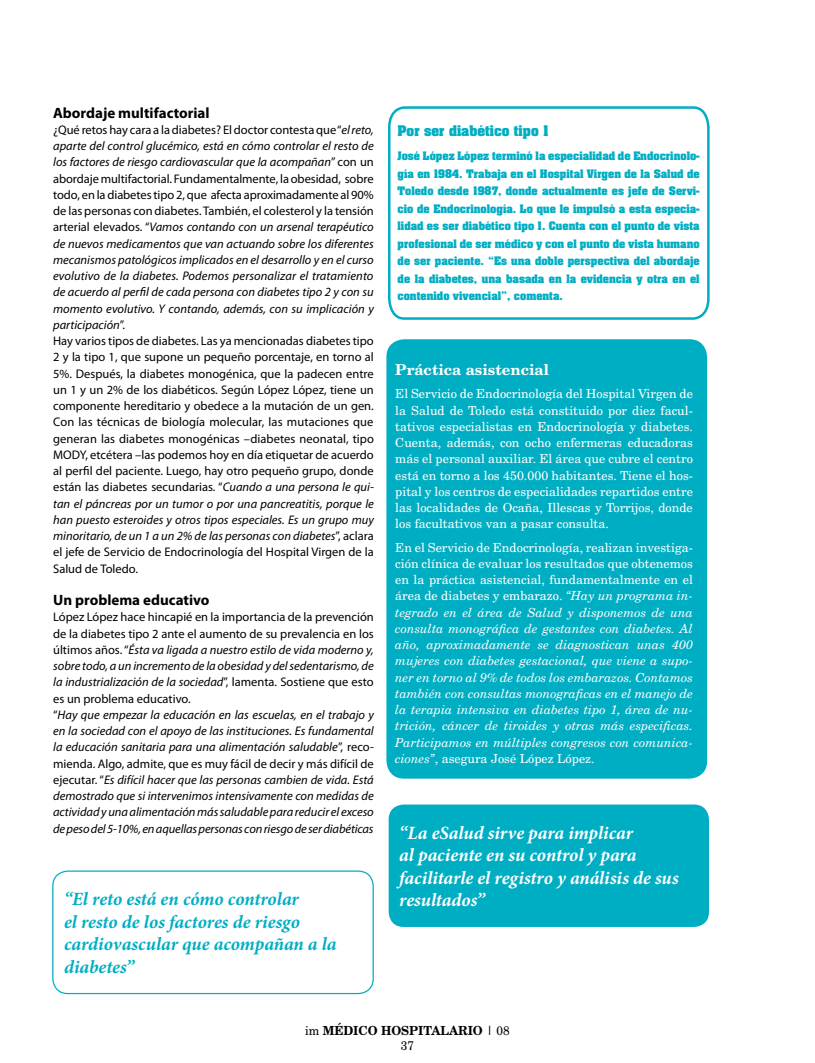
<style>
.page{position:relative;width:815px;height:1063px;background:#fff}
.page>*{position:absolute;margin:0;border:0;box-sizing:border-box;transform-origin:0 0}
.t1{font:italic 700 18.75px/22.5px "Minion Pro";letter-spacing:-.005em;color:#fff}
.t2{font:italic 700 18.75px/22.5px "Minion Pro";letter-spacing:-.005em;color:#00aec3}
.t3{font:700 15px "Myriad Pro";color:#000}
.t4{font:700 15px "New Brunswick";color:#fff}
.t5{font:12.5px/16.2px "Myriad Pro";color:#000}
.t6{font:italic 12.5px/16.2px "Myriad Pro";color:#000}
.t7{font:italic 12.5px/16.2px "New Brunswick";color:#fff;text-align:justify}
.t8{font:12.5px/16.2px "New Brunswick";color:#fff;text-align:justify}
.t9{font:700 12.5px/15px "New Brunswick";color:#000;text-align:center;scale:.95 1}
.t10{font:700 12.5px "Aardvark";color:#00aec3}
.t11{font:700 10px/17.5px "Aardvark";color:#00aec3;text-align:justify}
.s1{font-style:italic}
.s2{font-style:normal}
.s3{font-weight:400}
</style>
<div class="page">
<svg style="left:388px;top:106px;width:322px;height:214px"></svg>
<div style="left:386px;top:339px;width:321px;height:440px;background:#00aec3;border-radius:18px"></div>
<div style="left:52px;top:871px;width:322px;height:123px;border:1px solid #00aec3;border-radius:15px"></div>
<div style="left:389px;top:805px;width:320px;height:122px;background:#00aec3;border-radius:15px"></div>
<p class="t3" style="left:53px;top:103px;width:158px">Abordaje multifactorial</p>
<p class="t5" style="left:53px;top:121px;width:322px">¿Qué retos hay cara a la diabetes? El doctor contesta que “<span class="s1">el reto, aparte del control glucémico, está en cómo controlar el resto de los factores de riesgo cardiovascular que la acompañan</span>” con un abordaje multifactorial. Fundamentalmente, la obesidad, sobre todo, en la diabetes tipo 2, que afecta aproximadamente al 90% de las personas con diabetes. También, el colesterol y la tensión arterial elevados. “<span class="s1">Vamos contando con un arsenal terapéutico de nuevos medicamentos que van actuando sobre los diferentes mecanismos patológicos implicados en el desarrollo y en el curso evolutivo de la diabetes. Podemos personalizar el tratamiento de acuerdo al perfil de cada persona con diabetes tipo 2 y con su momento evolutivo. Y contando, además, con su implicación y participación</span>”.<br>Hay varios tipos de diabetes. Las ya mencionadas diabetes tipo 2 y la tipo 1, que supone un pequeño porcentaje, en torno al 5%. Después, la diabetes monogénica, que la padecen entre un 1 y un 2% de los diabéticos. Según López López, tiene un componente hereditario y obedece a la mutación de un gen.<br>Con las técnicas de biología molecular, las mutaciones que generan las diabetes monogénicas –diabetes neonatal, tipo MODY, etcétera –las podemos hoy en día etiquetar de acuerdo al perfil del paciente. Luego, hay otro pequeño grupo, donde están las diabetes secundarias. “<span class="s1">Cuando a una persona le qui&shy;tan el páncreas por un tumor o por una pancreatitis, porque le han puesto esteroides y otros tipos especiales. Es un grupo muy minoritario, de un 1 a un 2% de las personas con diabetes</span>”, aclara el jefe de Servicio de Endocrinología del Hospital Virgen de la Salud de Toledo.</p>
<p class="t3" style="left:53px;top:590px;width:158px">Un problema educativo</p>
<p class="t6" style="left:53px;top:609px;width:322px"><span class="s2">López López hace hincapié en la importancia de la prevención de la diabetes tipo 2 ante el aumento de su prevalencia en los últimos años. “</span>Ésta va ligada a nuestro estilo de vida moderno y, sobre todo, a un incremento de la obesidad y del sedentarismo, de la industrialización de la sociedad<span class="s2">”, lamenta. Sostiene que esto es un problema educativo.<br>“</span>Hay que empezar la educación en las escuelas, en el trabajo y en la sociedad con el apoyo de las instituciones. Es fundamental la educación sanitaria para una alimentación saludable<span class="s2">”, reco&shy;mienda. Algo, admite, que es muy fácil de decir y más difícil de ejecutar. “</span>Es difícil hacer que las personas cambien de vida. Está demostrado que si intervenimos intensivamente con medidas de actividad y una alimentación más saludable para reducir el exceso de peso del 5-10%, en aquellas personas con riesgo de ser diabéticas</p>
<h1 class="t2" style="left:64px;top:888px;width:274px">“El reto está en cómo controlar<br>el resto de los factores de riesgo cardiovascular que acompañan a la diabetes”</h1>
<p class="t10" style="left:398px;top:121px;width:153px">Por ser diabético tipo 1</p>
<p class="t11" style="left:398px;top:147px;width:304px">José López López terminó la especialidad de Endocrinolo&shy;gía en 1984. Trabaja en el Hospital Virgen de la Salud de Toledo desde 1987, donde actualmente es jefe de Servi&shy;cio de Endocrinología. Lo que le impulsó a esta especia&shy;lidad es ser diabético tipo 1. Cuenta con el punto de vista profesional de ser médico y con el punto de vista humano de ser paciente. “Es una doble perspectiva del abordaje de la diabetes, una basada en la evidencia y otra en el contenido vivencial”, comenta.</p>
<p class="t4" style="left:395px;top:360px;width:155px">Práctica asistencial</p>
<p class="t8" style="left:395px;top:385px;width:299px">El Servicio de Endocrinología del Hospital Virgen de la Salud de Toledo está constituido por diez facul&shy;tativos especialistas en Endocrinología y diabetes.<br>Cuenta, además, con ocho enfermeras educadoras más el personal auxiliar. El área que cubre el centro está en torno a los 450.000 habitantes. Tiene el hos&shy;pital y los centros de especialidades repartidos entre las localidades de Ocaña, Illescas y Torrijos, donde los facultativos van a pasar consulta.</p>
<p class="t7" style="left:395px;top:539px;width:299px"><span class="s2">En el Servicio de Endocrinología, realizan investiga&shy;ción clínica de evaluar los resultados que obtenemos en la práctica asistencial, fundamentalmente en el área de diabetes y embarazo.</span> “Hay un programa in&shy;tegrado en el área de Salud y disponemos de una consulta monográfica de gestantes con diabetes. Al año, aproximadamente se diagnostican unas 400 mujeres con diabetes gestacional, que viene a supo&shy;ner en torno al 9% de todos los embarazos. Contamos también con consultas monograficas en el manejo de la terapia intensiva en diabetes tipo 1, área de nu&shy;trición, cáncer de tiroides y otras más especificas.<br>Participamos en múltiples congresos con comunica&shy;ciones”<span class="s2">, asegura José López López.</span></p>
<h1 class="t1" style="left:399px;top:821px;width:281px">“La eSalud sirve para implicar<br>al paciente en su control y para facilitarle el registro y análisis de sus resultados”</h1>
<p class="t9" style="left:305px;top:1023px;width:217px"><span class="s3">im</span> MÉDICO HOSPITALARIO <span class="s3">| 08<br>37</span></p>
</div>
